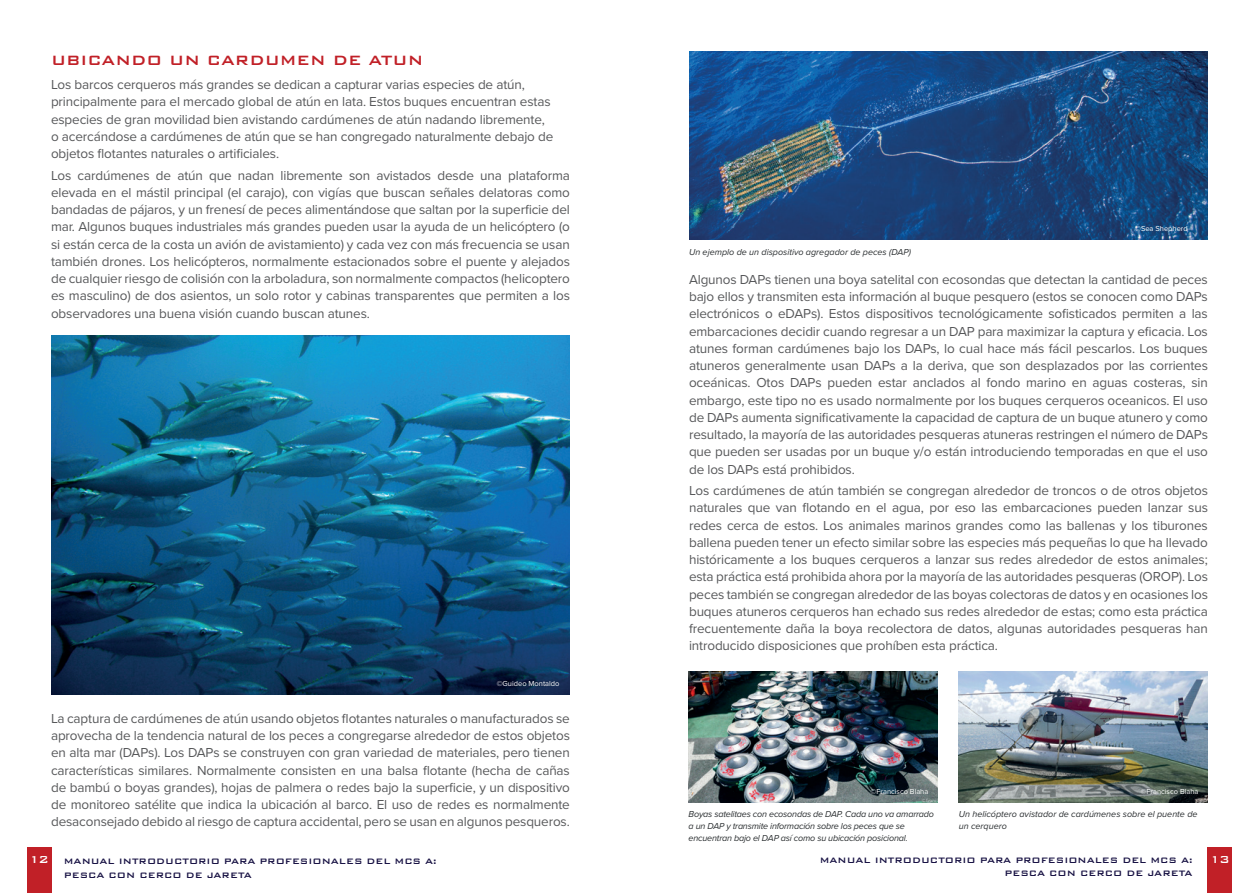
<style>
.page{position:relative;width:1259px;height:893px;background:#fff}
.page>*{position:absolute;margin:0;border:0;box-sizing:border-box;transform-origin:0 0}
.t1{font:500 18px "Bank Gothic BT";color:#c12027}
.Paragraph_Style_Body_Copy{font:13.5px/17.2px "Proxima Nova";letter-spacing:-.01em;color:#57585a;text-align:justify}
.t2{font:500 13.5px "Bank Gothic BT";color:#fff}
.t3{font:500 10.5px/13.5px "Bank Gothic BT";color:#171143}
.body_copy_small_-_for_boxes{font:italic 9px/12px "Proxima Nova";letter-spacing:-.02em;color:#2a2e30}
.body_copy_small_-_for_boxes-2{font:italic 9px/12px "Proxima Nova";color:#2a2e30}
.t4{font:7.5px "Proxima Nova";color:#fff}
.s1{font-size:13.5px;color:#fff}
</style>
<div class="page">
<div style="left:1208px;top:847px;width:24px;height:46px;background:#c12027"></div>
<div style="left:27px;top:847px;width:24px;height:46px;background:#c12027"></div>
<img style="left:51px;top:336px;width:518px;height:358px">
<img style="left:689px;top:51px;width:519px;height:188px">
<img style="left:689px;top:672px;width:248px;height:131px">
<img style="left:959px;top:672px;width:248px;height:131px">
<h1 class="t1" style="left:51px;top:50px;width:374px">UBICANDO UN CARDUMEN DE ATUN</h1>
<h1 class="Paragraph_Style_Body_Copy" style="left:51px;top:75px;width:504px;text-align:left">Los barcos cerqueros más grandes se dedican a capturar varias especies de atún, principalmente para el mercado global de atún en lata. Estos buques encuentran estas especies de gran movilidad bien avistando cardúmenes de atún nadando libremente, o acercándose a cardúmenes de atún que se han congregado naturalmente debajo de objetos flotantes naturales o artificiales.</h1>
<p class="Paragraph_Style_Body_Copy" style="left:51px;top:166px;width:520px">Los cardúmenes de atún que nadan libremente son avistados desde una plataforma elevada en el mástil principal (el carajo), con vigías que buscan señales delatoras como bandadas de pájaros, y un frenesí de peces alimentándose que saltan por la superficie del mar. Algunos buques industriales más grandes pueden usar la ayuda de un helicóptero (o si están cerca de la costa un avión de avistamiento) y cada vez con más frecuencia se usan también drones. Los helicópteros, normalmente estacionados sobre el puente y alejados de cualquier riesgo de colisión con la arboladura, son normalmente compactos (helicoptero es masculino) de dos asientos, un solo rotor y cabinas transparentes que permiten a los observadores una buena visión cuando buscan atunes.</p>
<p class="t4" style="left:497px;top:677px;width:64px">©Guideo Montaldo</p>
<p class="Paragraph_Style_Body_Copy" style="left:51px;top:709px;width:520px">La captura de cardúmenes de atún usando objetos flotantes naturales o manufacturados se aprovecha de la tendencia natural de los peces a congregarse alrededor de estos objetos en alta mar (DAPs). Los DAPs se construyen con gran variedad de materiales, pero tienen características similares. Normalmente consisten en una balsa flotante (hecha de cañas de bambú o boyas grandes), hojas de palmera o redes bajo la superficie, y un dispositivo de monitoreo satélite que indica la ubicación al barco. El uso de redes es normalmente desaconsejado debido al riesgo de captura accidental, pero se usan en algunos pesqueros.</p>
<p class="t3" style="left:64px;top:854px;width:374px;text-indent:-35px"><span class="s1">12</span> MANUAL INTRODUCTORIO PARA PROFESIONALES DEL MCS A:<br>PESCA CON CERCO DE JARETA</p>
<p class="body_copy_small_-_for_boxes-2" style="left:689px;top:245px;width:223px">Un ejemplo de un dispositivo agregador de peces (DAP)</p>
<p class="t4" style="left:1135px;top:223px;width:54px">©Sea Shepherd</p>
<p class="Paragraph_Style_Body_Copy" style="left:689px;top:270px;width:520px">Algunos DAPs tienen una boya satelital con ecosondas que detectan la cantidad de peces bajo ellos y transmiten esta información al buque pesquero (estos se conocen como DAPs electrónicos o eDAPs). Estos dispositivos tecnológicamente sofisticados permiten a las embarcaciones decidir cuando regresar a un DAP para maximizar la captura y eficacia. Los atunes forman cardúmenes bajo los DAPs, lo cual hace más fácil pescarlos. Los buques atuneros generalmente usan DAPs a la deriva, que son desplazados por las corrientes oceánicas. Otos DAPs pueden estar anclados al fondo marino en aguas costeras, sin embargo, este tipo no es usado normalmente por los buques cerqueros oceanicos. El uso de DAPs aumenta significativamente la capacidad de captura de un buque atunero y como resultado, la mayoría de las autoridades pesqueras atuneras restringen el número de DAPs que pueden ser usadas por un buque y/o están introduciendo temporadas en que el uso de los DAPs está prohibidos.</p>
<p class="Paragraph_Style_Body_Copy" style="left:689px;top:481px;width:520px">Los cardúmenes de atún también se congregan alrededor de troncos o de otros objetos naturales que van flotando en el agua, por eso las embarcaciones pueden lanzar sus redes cerca de estos. Los animales marinos grandes como las ballenas y los tiburones ballena pueden tener un efecto similar sobre las especies más pequeñas lo que ha llevado históricamente a los buques cerqueros a lanzar sus redes alrededor de estos animales; esta práctica está prohibida ahora por la mayoría de las autoridades pesqueras (OROP). Los peces también se congregan alrededor de las boyas colectoras de datos y en ocasiones los buques atuneros cerqueros han echado sus redes alrededor de estas; como esta práctica frecuentemente daña la boya recolectora de datos, algunas autoridades pesqueras han introducido disposiciones que prohíben esta práctica.</p>
<p class="t4" style="left:870px;top:786px;width:59px">©Francisco Blaha</p>
<p class="t4" style="left:1140px;top:786px;width:59px">©Francisco Blaha</p>
<p class="body_copy_small_-_for_boxes" style="left:688px;top:808px;width:247px">Boyas satelitaes con ecosondas de DAP. Cada uno va amarrado a un DAP y transmite información sobre los peces que se encuentran bajo el DAP así como su ubicación posicional.</p>
<p class="body_copy_small_-_for_boxes-2" style="left:959px;top:808px;width:240px">Un helicóptero avistador de cardúmenes sobre el puente de un cerquero</p>
<p class="t3" style="left:820px;top:853px;width:374px">MANUAL INTRODUCTORIO PARA PROFESIONALES DEL MCS A:</p>
<p class="t2" style="left:1210px;top:852px;width:21px">13</p>
<p class="t3" style="left:1004px;top:866px;width:189px">PESCA CON CERCO DE JARETA</p>
</div>
